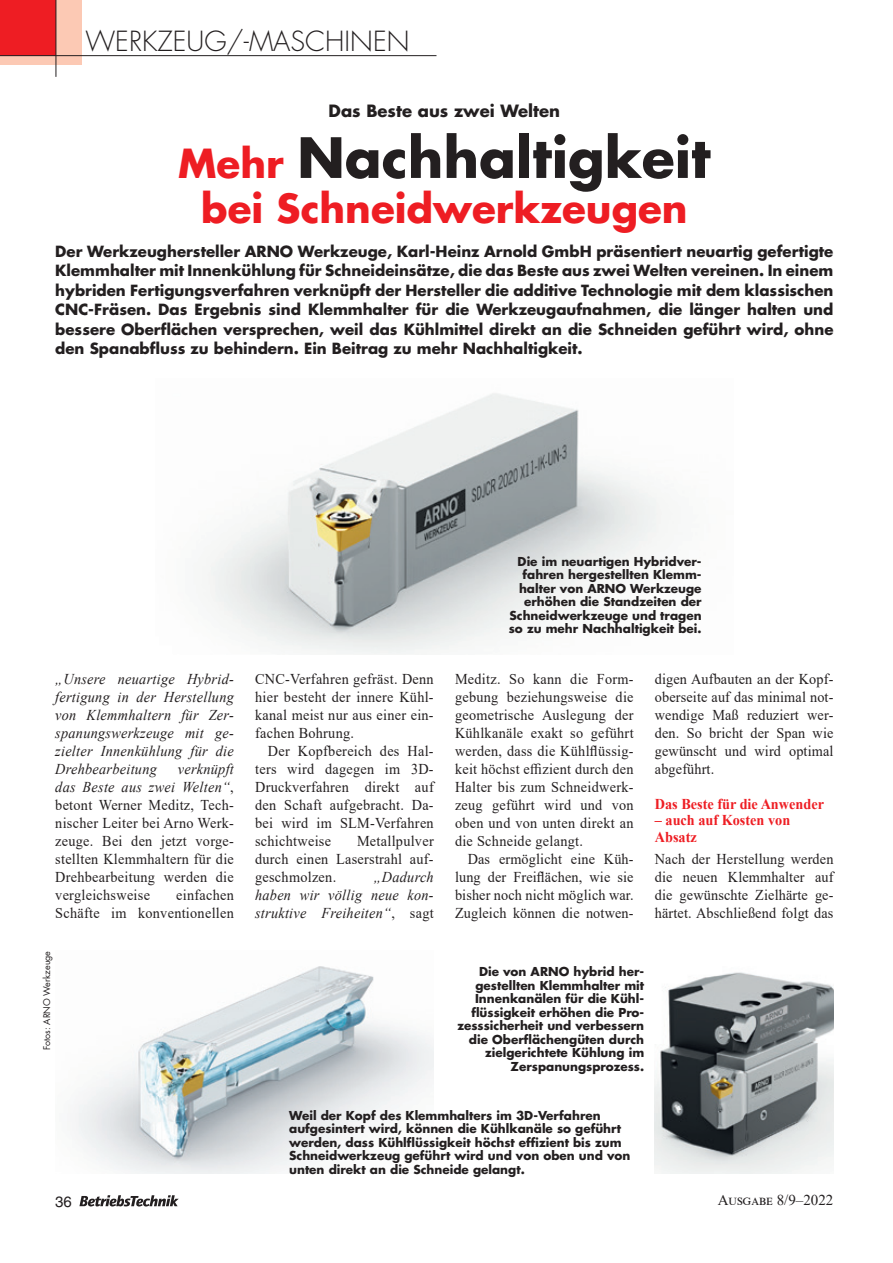
<style>
.page{position:relative;width:893px;height:1263px;background:#fff}
.page>*{position:absolute;margin:0;border:0;box-sizing:border-box;transform-origin:0 0}
.Titel_mittel{font:700 54px "Futura";color:#231f20}
.Titel_mittel-2{font:700 39px "Futura";color:#ee1d23}
.Kopfleiste{font:300 27px "Futura LT";color:#231f20}
.Übertitel_gross_neu{font:700 16.5px "Futura";color:#231f20}
.Fließtext{font:15px/18px "Times New Roman";letter-spacing:.02em;color:#231f20;text-align:justify;scale:.95 1}
.Vorspann_gross{font:700 15px/19.5px "Futura";color:#231f20;text-align:justify}
.Fließtext_1__Absatz{font:15px/18px "Times New Roman";letter-spacing:.02em;color:#231f20;text-align:justify;scale:.95 1}
.Fließtext_1__Absatz-2{font:italic 15px/18px "Times New Roman";letter-spacing:.02em;color:#231f20;text-align:justify;scale:.95 1}
.Fließtext-2{font:italic 15px/18px "Times New Roman";letter-spacing:.02em;color:#231f20;text-align:justify;scale:.95 1}
.Zwischentitel{font:700 15px/16.5px "Times New Roman";color:#ee1d23;scale:.95 1}
.Fließtext-3{font:15px "Times New Roman";color:#231f20}
.t1{font:15px "Helvetica";color:#231f20}
.Bildtext{font:700 12px/13.5px "Futura";color:#231f20;text-align:right}
.Foto{font:9px "Futura";color:#231f20}
.s1{font-size:39px;color:#ee1d23}
.s2{font-style:italic}
.s3{font-style:normal}
</style>
<div class="page">
<svg style="left:79px;top:1195px;width:100px;height:11px"></svg>
<div style="left:0;top:0;width:81px;height:64px;background:#fcc9b4"></div>
<div style="left:0;top:0;width:56px;height:56px;background:#ee1d23"></div>
<hr style="left:0;top:55px;width:436px;height:1px;background:#231f20">
<hr style="left:56px;top:0;width:1px;height:77px;background:#231f20">
<img style="left:207px;top:393px;width:455px;height:261px">
<img style="left:75px;top:966px;width:359px;height:208px">
<img style="left:655px;top:972px;width:178px;height:202px">
<p class="Kopfleiste" style="left:85px;top:25px;width:325px">WERKZEUG/-MASCHINEN</p>
<p class="Übertitel_gross_neu" style="left:329px;top:100px;width:233px">Das Beste aus zwei Welten</p>
<p class="Titel_mittel" style="left:178px;top:120px;width:534px"><span class="s1">Mehr</span> Nachhaltigkeit</p>
<p class="Titel_mittel-2" style="left:201px;top:181px;width:488px">bei Schneidwerkzeugen</p>
<p class="Vorspann_gross" style="left:55px;top:241px;width:780px">Der Werkzeughersteller ARNO Werkzeuge, Karl-Heinz Arnold GmbH präsentiert neuartig gefertigte Klemmhalter mit Innenkühlung für Schneideinsätze, die das Beste aus zwei Welten vereinen. In einem hybriden Fertigungsverfahren verknüpft der Hersteller die additive Technologie mit dem klassischen CNC-Fräsen. Das Ergebnis sind Klemmhalter für die Werkzeugaufnahmen, die länger halten und bessere Oberflächen versprechen, weil das Kühlmittel direkt an die Schneiden geführt wird, ohne den Spanabfluss zu behindern. Ein Beitrag zu mehr Nachhaltigkeit.</p>
<p class="Fließtext_1__Absatz-2" style="left:55px;top:670px;width:190px">„Unsere neuartige Hybrid&shy;fertigung in der Herstellung von Klemmhaltern für Zer&shy;spanungswerkzeuge mit ge&shy;zielter Innenkühlung für die Drehbearbeitung</p>
<p class="Fließtext_1__Absatz" style="left:55px;top:760px;width:190px;text-indent:122px"><span class="s2">verknüpft das Beste aus zwei Welten“</span>, betont Werner Meditz, Tech&shy;nischer Leiter bei Arno Werk&shy;zeuge. Bei den jetzt vorge&shy;stellten Klemmhaltern für die Drehbearbeitung werden die vergleichsweise</p>
<p class="Fließtext_1__Absatz" style="left:55px;top:886px;width:190px;text-align:right">einfachen<br>Schäfte im konventionellen</p>
<p class="Foto" style="left:41px;top:1050px;width:101px;rotate:-90deg">Fotos: ARNO Werkzeuge</p>
<p class="Fließtext_1__Absatz" style="left:255px;top:669px;width:189px">CNC-Verfahren gefräst. Denn hier besteht der innere Kühl&shy;kanal meist nur aus einer ein&shy;fachen Bohrung.</p>
<p class="Fließtext" style="left:255px;top:742px;width:190px;text-indent:13px">Der Kopfbereich des Hal&shy;ters wird dagegen im 3D-Druckverfahren direkt auf den Schaft aufgebracht. Da&shy;bei wird im SLM-Verfahren schichtweise</p>
<p class="Fließtext" style="left:255px;top:832px;width:190px;text-indent:102px">Metallpulver durch einen Laserstrahl auf&shy;geschmolzen.</p>
<p class="Fließtext-2" style="left:255px;top:868px;width:189px;text-indent:119px">„Dadurch haben wir völlig neue kon&shy;struktive Freiheiten“<span class="s3">, sagt</span></p>
<p class="Bildtext" style="left:509px;top:554px;width:194px">Die im neuartigen Hybridver&shy;fahren hergestellten Klemm&shy;halter von ARNO Werkzeuge erhöhen die Standzeiten der<br>Schneidwerkzeuge und tragen so zu mehr Nachhaltigkeit bei.</p>
<p class="Fließtext" style="left:455px;top:669px;width:190px">Meditz. So kann die Form&shy;gebung beziehungsweise die geometrische Auslegung der Kühlkanäle exakt so geführt werden, dass die Kühlflüssig&shy;keit höchst effizient durch den Halter bis zum Schneidwerk&shy;zeug geführt wird und von oben und von unten direkt an die Schneide gelangt.</p>
<p class="Fließtext" style="left:455px;top:850px;width:190px;text-indent:13px">Das ermöglicht eine Küh&shy;lung der Freiflächen, wie sie bisher noch nicht möglich war.<br>Zugleich können die notwen-</p>
<p class="Fließtext" style="left:655px;top:669px;width:190px">digen Aufbauten an der Kopf&shy;oberseite auf das minimal not&shy;wendige Maß reduziert wer&shy;den. So bricht der Span wie gewünscht und wird optimal abgeführt.</p>
<p class="Zwischentitel" style="left:655px;top:795px;width:180px">Das Beste für die Anwender</p>
<p class="Zwischentitel" style="left:655px;top:812px;width:144px">– auch auf Kosten von<br>Absatz</p>
<p class="Fließtext_1__Absatz" style="left:655px;top:850px;width:190px">Nach der Herstellung werden die neuen Klemmhalter auf die gewünschte Zielhärte ge&shy;härtet. Abschließend folgt das</p>
<p class="Bildtext" style="left:457px;top:965px;width:188px">Die von ARNO hybrid her&shy;gestellten Klemmhalter mit<br>Innenkanälen für die Kühl&shy;flüssigkeit erhöhen die Pro&shy;zesssicherheit und verbessern die Oberflächengüten durch zielgerichtete Kühlung im<br>Zerspanungsprozess.</p>
<p class="Bildtext" style="left:289px;top:1108px;width:343px;text-align:left">Weil der Kopf des Klemmhalters im 3D-Verfahren aufgesintert wird, können die Kühlkanäle so geführt werden, dass Kühlflüssigkeit höchst effizient bis zum Schneidwerkzeug geführt wird und von oben und von unten direkt an die Schneide gelangt.</p>
<p class="t1" style="left:55px;top:1192px;width:18px">36</p>
<p class="Fließtext-3" style="left:718px;top:1190px;width:117px">Ausgabe 8/9–2022</p>
</div>
